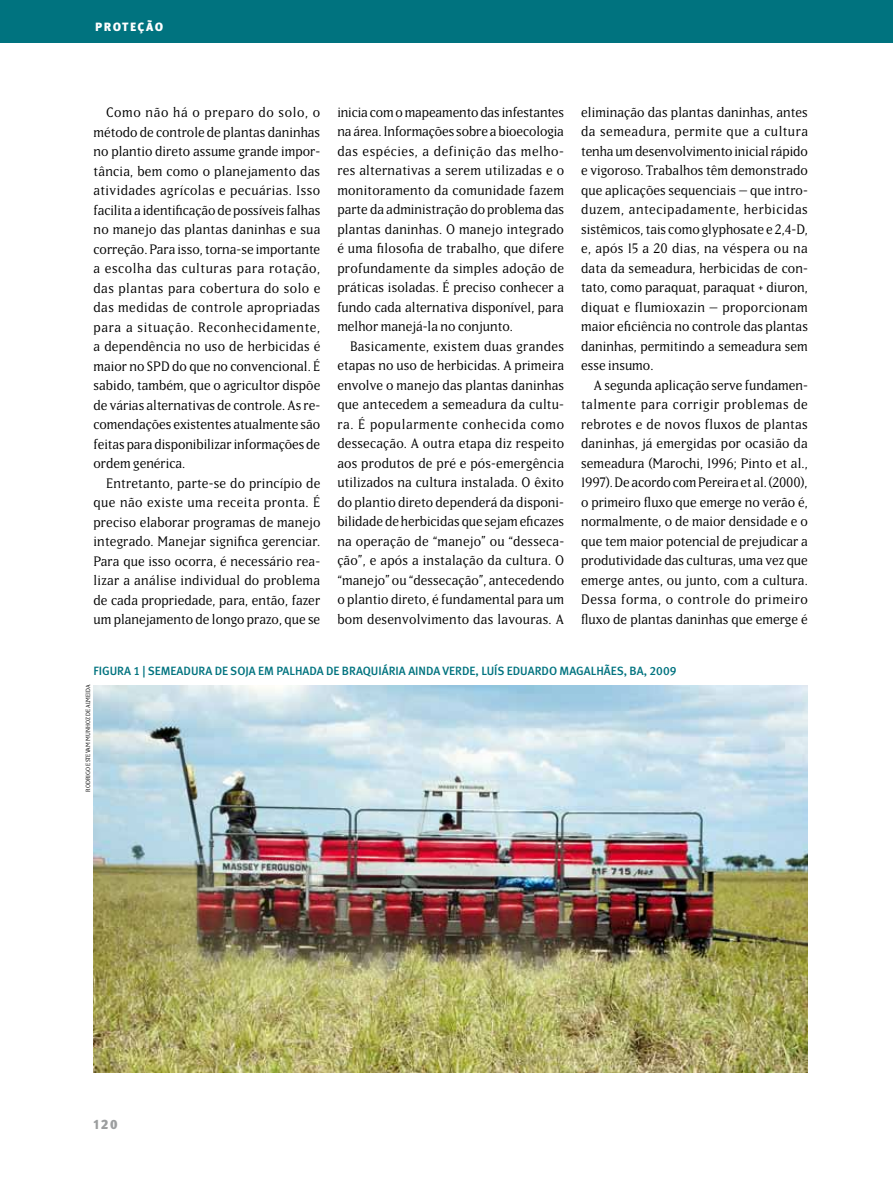
<style>
.page{position:relative;width:893px;height:1191px;background:#fff}
.page>*{position:absolute;margin:0;border:0;box-sizing:border-box;transform-origin:0 0}
.t1{font:13.5px/19.5px "Matrix Book Lining";color:#000;text-align:justify}
.t2{font:13.5px "Meta Black Caps Expert";color:#9c9e9f}
.t3{font:12px "Meta Medium LF";color:#00737f}
.t4{font:12px "Meta Black Caps";letter-spacing:.125em;color:#fff}
.t5{font:6px "Matrix Book Lining";color:#000}
</style>
<div class="page">
<div style="left:0;top:0;width:893px;height:43px;background:#00737f"></div>
<img style="left:94px;top:685px;width:714px;height:387px">
<p class="t4" style="left:95px;top:19px;width:69px">PROTEÇÃO</p>
<p class="t1" style="left:94px;top:102px;width:228px;text-indent:13px">Como não há o preparo do solo, o método de controle de plantas daninhas no plantio direto assume grande impor&shy;tância, bem como o planejamento das atividades agrícolas e pecuárias. Isso facilita a identificação de possíveis falhas no manejo das plantas daninhas e sua correção. Para isso, torna-se importante a escolha das culturas para rotação, das plantas para cobertura do solo e das medidas de controle apropriadas para a situação. Reconhecidamente, a dependência no uso de herbicidas é maior no SPD do que no convencional. É sabido, também, que o agricultor dispõe de várias alternativas de controle. As re&shy;comendações existentes atualmente são feitas para disponibilizar informações de ordem genérica.</p>
<p class="t1" style="left:94px;top:473px;width:228px;text-indent:13px">Entretanto, parte-se do princípio de que não existe uma receita pronta. É preciso elaborar programas de manejo integrado. Manejar significa gerenciar.<br>Para que isso ocorra, é necessário rea&shy;lizar a análise individual do problema de cada propriedade, para, então, fazer um planejamento de longo prazo, que se</p>
<p class="t1" style="left:337px;top:102px;width:228px">inicia com o mapeamento das infestantes na área. Informações sobre a bioecologia das espécies, a definição das melho&shy;res alternativas a serem utilizadas e o monitoramento da comunidade fazem parte da administração do problema das plantas daninhas. O manejo integrado é uma filosofia de trabalho, que difere profundamente da simples adoção de práticas isoladas. É preciso conhecer a fundo cada alternativa disponível, para melhor manejá-la no conjunto.</p>
<p class="t1" style="left:337px;top:336px;width:228px;text-indent:13px">Basicamente, existem duas grandes etapas no uso de herbicidas. A primeira envolve o manejo das plantas daninhas que antecedem a semeadura da cultu&shy;ra. É popularmente conhecida como dessecação. A outra etapa diz respeito aos produtos de pré e pós-emergência utilizados na cultura instalada. O êxito do plantio direto dependerá da disponi&shy;bilidade de herbicidas que sejam eficazes na operação de “manejo” ou “desseca&shy;ção”, e após a instalação da cultura. O “manejo” ou “dessecação”, antecedendo o plantio direto, é fundamental para um bom desenvolvimento das lavouras. A</p>
<p class="t1" style="left:581px;top:102px;width:228px">eliminação das plantas daninhas, antes da semeadura, permite que a cultura tenha um desenvolvimento inicial rápido e vigoroso. Trabalhos têm demonstrado que aplicações sequenciais – que intro&shy;duzem, antecipadamente, herbicidas sistêmicos, tais como glyphosate e 2,4-D, e, após 15 a 20 dias, na véspera ou na data da semeadura, herbicidas de con&shy;tato, como paraquat, paraquat + diuron, diquat e flumioxazin – proporcionam maior eficiência no controle das plantas daninhas, permitindo a semeadura sem esse insumo.</p>
<p class="t1" style="left:581px;top:375px;width:228px;text-indent:13px">A segunda aplicação serve fundamen&shy;talmente para corrigir problemas de rebrotes e de novos fluxos de plantas daninhas, já emergidas por ocasião da semeadura (Marochi, 1996; Pinto et al., 1997). De acordo com Pereira et al. (2000), o primeiro fluxo que emerge no verão é, normalmente, o de maior densidade e o que tem maior potencial de prejudicar a produtividade das culturas, uma vez que emerge antes, ou junto, com a cultura.<br>Dessa forma, o controle do primeiro fluxo de plantas daninhas que emerge é</p>
<p class="t3" style="left:94px;top:664px;width:584px">FIGURA 1 | SEMEADURA DE SOJA EM PALHADA DE BRAQUIÁRIA AINDA VERDE, LUÍS EDUARDO MAGALHÃES, BA, 2009</p>
<p class="t5" style="left:85px;top:791px;width:109px;rotate:-90deg">Rodrigo Estevam Munhoz de Almeida</p>
<p class="t2" style="left:94px;top:1116px;width:25px">120</p>
</div>
